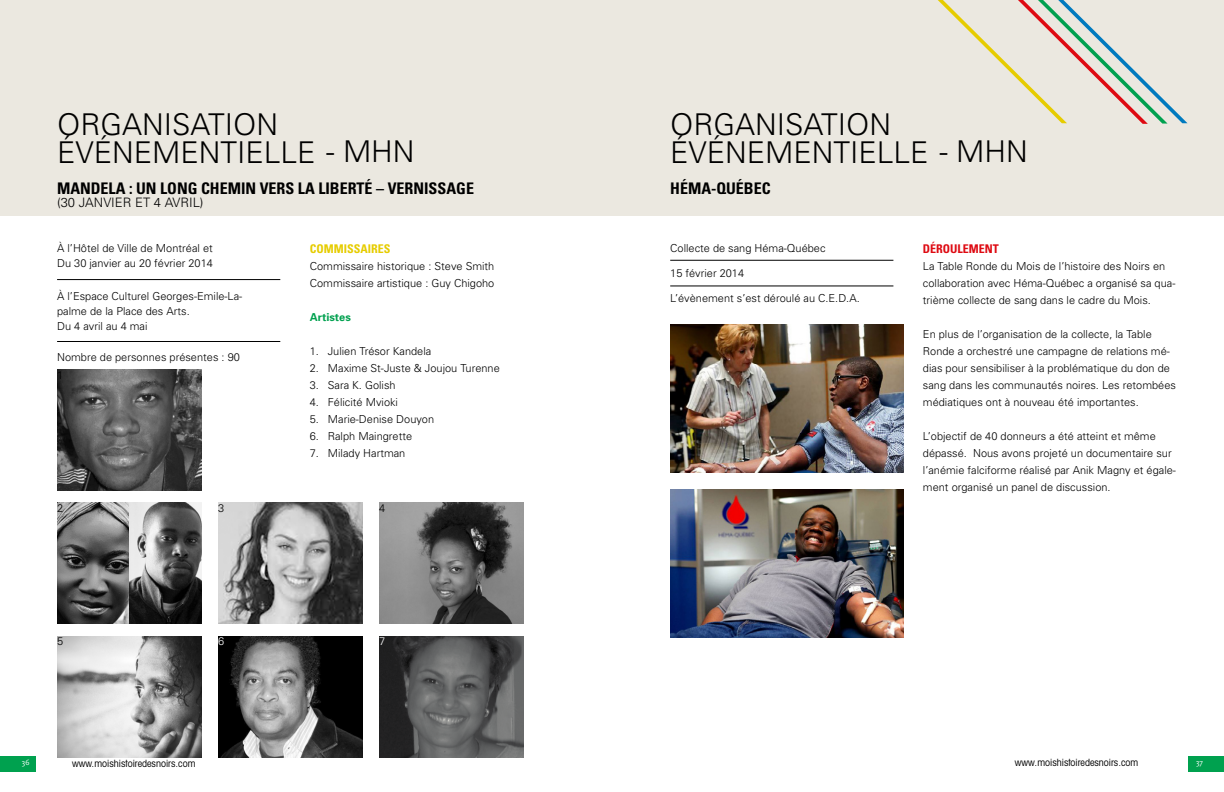
<style>
.page{position:relative;width:1224px;height:792px;background:#fff}
.page>*{position:absolute;margin:0;border:0;box-sizing:border-box;transform-origin:0 0}
.t1{font:300 30px/28px "Univers";color:#000}
.t2{font:700 condensed 16px "Univers";color:#000}
.t3{font:300 13px "Univers";color:#000}
.t4{font:700 condensed 12px "Univers";color:#e6cc00}
.t5{font:700 condensed 12px "Univers";color:#de0a12}
.t6{font:300 11px/17px "Univers";color:#000}
.t7{font:700 11px "Univers";color:#00a14f}
.t8{font:300 11px "Univers";color:#fff}
.t9{font:condensed 10px "Avant Garde";color:#000}
.t10{font:8px "Kievit Pro";color:#fff}
</style>
<div class="page">
<div style="left:0;top:756px;width:36px;height:16px;background:#00a14f"></div>
<div style="left:1188px;top:756px;width:36px;height:16px;background:#00a14f"></div>
<div style="left:0;top:0;width:630px;height:216px;background:#ebe8e0"></div>
<hr style="left:57px;top:279px;width:223px;height:1px;background:#000">
<img style="left:57px;top:370px;width:145px;height:121px">
<hr style="left:57px;top:341px;width:223px;height:1px;background:#000">
<div style="left:594px;top:0;width:630px;height:216px;background:#ebe8e0"></div>
<hr style="left:670px;top:260px;width:223px;height:1px;background:#000">
<hr style="left:670px;top:286px;width:223px;height:1px;background:#000">
<img style="left:670px;top:325px;width:234px;height:147px">
<img style="left:670px;top:490px;width:234px;height:147px">
<img style="left:57px;top:503px;width:72px;height:121px">
<img style="left:57px;top:636px;width:145px;height:121px">
<img style="left:218px;top:503px;width:145px;height:121px">
<img style="left:218px;top:636px;width:145px;height:121px">
<img style="left:379px;top:503px;width:145px;height:121px">
<img style="left:379px;top:636px;width:145px;height:121px">
<svg style="left:129px;top:503px;width:73px;height:121px;background:#656565"></svg>
<svg style="left:938px;top:0;width:250px;height:124px"></svg>
<h1 class="t1" style="left:57px;top:110px;width:75px">organisation événementielle</h1>
<h1 class="t1" style="left:326px;top:137px;width:90px">- MHN</h1>
<h2 class="t2" style="left:57px;top:178px;width:418px">MANDELA : UN LONG CHEMIN VERS LA LIBERTÉ – VERNISSAGE</h2>
<p class="t3" style="left:57px;top:194px;width:31px">(30 janvier</p>
<p class="t3" style="left:135px;top:194px;width:38px">et 4 avril</p>
<p class="t3" style="left:200px;top:194px;width:5px">)</p>
<p class="t6" style="left:57px;top:241px;width:157px;line-height:15px">À l’Hôtel de Ville de Montréal et<br>Du 30 janvier au 20 février 2014</p>
<p class="t4" style="left:310px;top:241px;width:17px">COMM</p>
<p class="t4" style="left:344px;top:241px;width:47px">ISSAIRES</p>
<p class="t6" style="left:310px;top:257px;width:186px">Commissaire historique : Steve Smith<br>Commissaire artistique : Guy Chigoho</p>
<p class="t7" style="left:310px;top:310px;width:43px">Artistes</p>
<p class="t6" style="left:310px;top:342px;width:123px">1. Julien Trésor Kandela</p>
<p class="t6" style="left:310px;top:359px;width:191px">2. Maxime St-Juste &amp; Joujou Turenne</p>
<p class="t6" style="left:310px;top:376px;width:87px">3. Sara K. Golish</p>
<p class="t6" style="left:310px;top:393px;width:90px">4. Félicité Mvioki</p>
<p class="t6" style="left:310px;top:410px;width:126px">5. Marie-Denise Douyon</p>
<p class="t6" style="left:310px;top:427px;width:104px">6. Ralph Maingrette</p>
<p class="t6" style="left:310px;top:444px;width:97px">7. Milady Hartman</p>
<p class="t6" style="left:57px;top:288px;width:187px;line-height:15px">À l’Espace Culturel Georges-Emile-La&shy;palme de la Place des Arts.<br>Du 4 avril au 4 mai</p>
<p class="t6" style="left:57px;top:348px;width:184px">Nombre de personnes présentes : 90</p>
<p class="t6" style="left:57px;top:366px;width:8px">1</p>
<p class="t6" style="left:57px;top:499px;width:8px">2</p>
<p class="t6" style="left:218px;top:499px;width:8px">3</p>
<p class="t6" style="left:379px;top:499px;width:8px">4</p>
<p class="t6" style="left:57px;top:632px;width:8px">5</p>
<p class="t8" style="left:218px;top:635px;width:8px">6</p>
<p class="t8" style="left:379px;top:635px;width:8px">7</p>
<h1 class="t1" style="left:670px;top:110px;width:75px">organisation événementielle</h1>
<h2 class="t2" style="left:670px;top:178px;width:102px">HÉMA-QUÉBEC</h2>
<h1 class="t1" style="left:939px;top:137px;width:90px">- MHN</h1>
<p class="t6" style="left:670px;top:240px;width:157px">Collecte de sang Héma-Québec</p>
<p class="t6" style="left:670px;top:265px;width:75px">15 février 2014</p>
<p class="t6" style="left:670px;top:290px;width:191px">L’évènement s’est déroulé au C.E.D .A.</p>
<p class="t5" style="left:923px;top:241px;width:77px">DÉROULEMENT</p>
<p class="t6" style="left:923px;top:257px;width:254px">La Table Ronde du Mois de l’histoire des Noirs en collaboration avec Héma-Québec a organisé sa qua&shy;trième collecte de sang dans le cadre du Mois.</p>
<p class="t6" style="left:923px;top:325px;width:255px">En plus de l’organisation de la collecte, la Table Ronde a orchestré une campagne de relations mé&shy;dias pour sensibiliser à la problématique du don de sang dans les communautés noires. Les retombées médiatiques ont à nouveau été importantes.</p>
<p class="t6" style="left:923px;top:427px;width:255px">L’objectif de 40 donneurs a été atteint et même dépassé. Nous avons projeté un documentaire sur l’anémie falciforme réalisé par Anik Magny et égale&shy;ment organisé un panel de discussion.</p>
<p class="t10" style="left:22px;top:758px;width:9px">36</p>
<p class="t9" style="left:72px;top:757px;width:125px">www.moishistoiredesnoirs.com</p>
<p class="t9" style="left:1015px;top:756px;width:125px">www.moishistoiredesnoirs.com</p>
<p class="t10" style="left:1196px;top:758px;width:8px">37</p>
</div>
